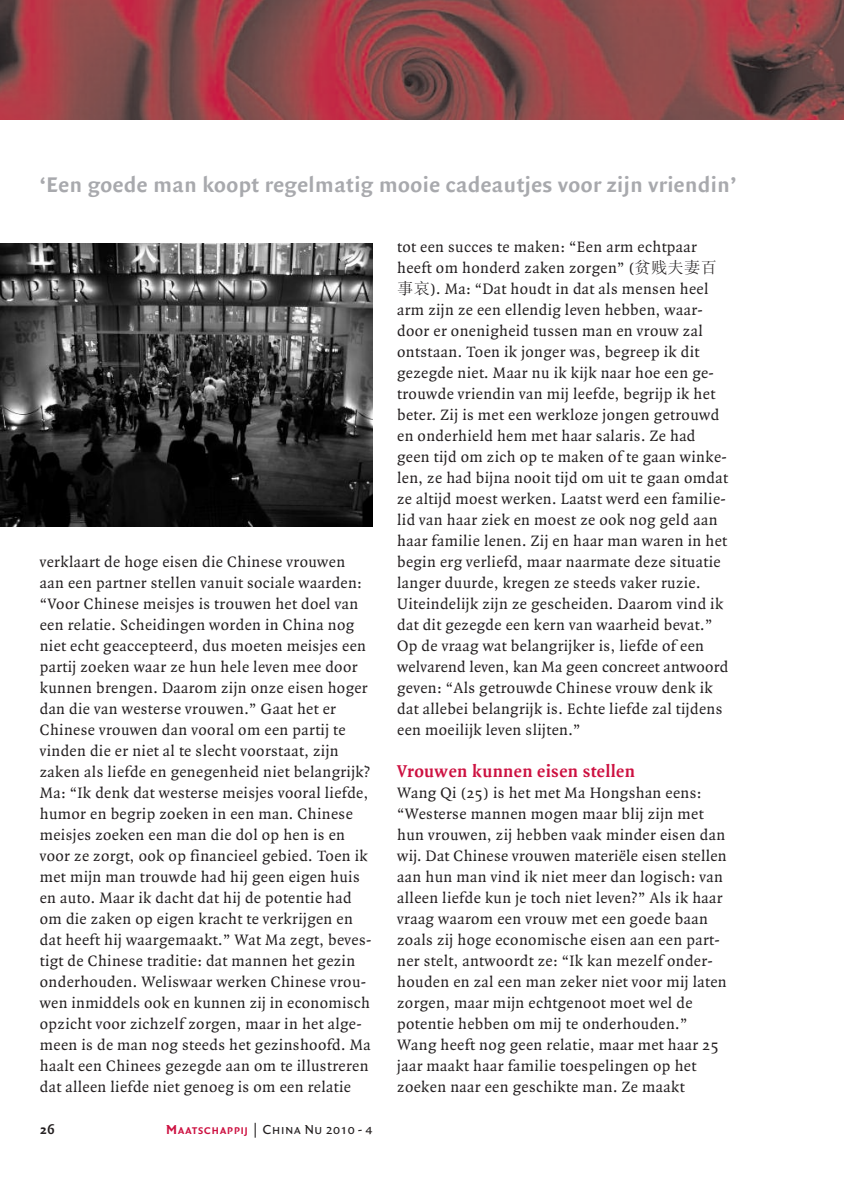
<style>
.page{position:relative;width:844px;height:1191px;background:#fff}
.page>*{position:absolute;margin:0;border:0;box-sizing:border-box;transform-origin:0 0}
.t1{font:700 22.75px "Quadraat Sans";letter-spacing:.025em;color:#a8a9ad}
.t2{font:700 18.38px "Quadraat";letter-spacing:.025em;color:#cd1141}
.t3{font:16.1px/21px "Quadraat";letter-spacing:.025em;color:#231f20}
.t4{font:14px "Quadraat Sans Small Caps";letter-spacing:.025em;color:#231f20}
.t5{font:700 14px "Quadraat Sans";color:#231f20}
.s1{font-family:"Quadraat Sans";font-weight:700;color:#cd1141}
.s2{font-family:"Quadraat Sans";font-weight:700;font-size:10.5px;color:#cd1141}
.s3{font-family:"Quadraat Small Caps"}
.s4{font-family:"Sim Sun"}
</style>
<div class="page">
<img style="left:0;top:0;width:843px;height:119px">
<img style="left:0;top:243px;width:372px;height:283px">
<h1 class="t1" style="left:40px;top:171px;width:698px">‘Een goede man koopt regelmatig mooie cadeautjes voor zijn vriendin’</h1>
<p class="t3" style="left:40px;top:551px;width:333px">verklaart de hoge eisen die Chinese vrouwen aan een partner stellen vanuit sociale waarden: “Voor Chinese meisjes is trouwen het doel van een relatie. Scheidingen worden in China nog niet echt geaccepteerd, dus moeten meisjes een partij zoeken waar ze hun hele leven mee door kunnen brengen. Daarom zijn onze eisen hoger dan die van westerse vrouwen.” Gaat het er Chinese vrouwen dan vooral om een partij te vinden die er niet al te slecht voorstaat, zijn zaken als liefde en genegenheid niet belangrijk?<br>Ma: “Ik denk dat westerse meisjes vooral liefde, humor en begrip zoeken in een man. Chinese meisjes zoeken een man die dol op hen is en voor ze zorgt, ook op financieel gebied. Toen ik met mijn man trouwde had hij geen eigen huis en auto. Maar ik dacht dat hij de potentie had om die zaken op eigen kracht te verkrijgen en dat heeft hij waargemaakt.” Wat Ma zegt, beves&shy;tigt de Chinese traditie: dat mannen het gezin onderhouden. Weliswaar werken Chinese vrou&shy;wen inmiddels ook en kunnen zij in economisch opzicht voor zichzelf zorgen, maar in het alge&shy;meen is de man nog steeds het gezinshoofd. Ma haalt een Chinees gezegde aan om te illustreren dat alleen liefde niet genoeg is om een relatie</p>
<p class="t5" style="left:40px;top:1121px;width:16px">26</p>
<p class="t4" style="left:166px;top:1121px;width:208px"><span class="s1">M</span><span class="s2">AATSCHAPPIJ</span> <span class="s3">|</span> China Nu 2010-4</p>
<p class="t3" style="left:397px;top:236px;width:332px">tot een succes te maken: “Een arm echtpaar heeft om honderd zaken zorgen” (<span class="s4">贫贱夫妻百事哀</span>). Ma: “Dat houdt in dat als mensen heel arm zijn ze een ellendig leven hebben, waar&shy;door er onenigheid tussen man en vrouw zal ontstaan. Toen ik jonger was, begreep ik dit gezegde niet. Maar nu ik kijk naar hoe een ge&shy;trouwde vriendin van mij leefde, begrijp ik het beter. Zij is met een werkloze jongen getrouwd en onderhield hem met haar salaris. Ze had geen tijd om zich op te maken of te gaan winke&shy;len, ze had bijna nooit tijd om uit te gaan omdat ze altijd moest werken. Laatst werd een familie&shy;lid van haar ziek en moest ze ook nog geld aan haar familie lenen. Zij en haar man waren in het begin erg verliefd, maar naarmate deze situatie langer duurde, kregen ze steeds vaker ruzie.<br>Uiteindelijk zijn ze gescheiden. Daarom vind ik dat dit gezegde een kern van waarheid bevat.” Op de vraag wat belangrijker is, liefde of een welvarend leven, kan Ma geen concreet antwoord geven: “Als getrouwde Chinese vrouw denk ik dat allebei belangrijk is. Echte liefde zal tijdens een moeilijk leven slijten.”</p>
<p class="t2" style="left:397px;top:760px;width:239px">Vrouwen kunnen eisen stellen</p>
<p class="t3" style="left:397px;top:782px;width:331px">Wang Qi (25) is het met Ma Hongshan eens: “Westerse mannen mogen maar blij zijn met hun vrouwen, zij hebben vaak minder eisen dan wij. Dat Chinese vrouwen materiële eisen stellen aan hun man vind ik niet meer dan logisch: van alleen liefde kun je toch niet leven?” Als ik haar vraag waarom een vrouw met een goede baan zoals zij hoge economische eisen aan een part&shy;ner stelt, antwoordt ze: “Ik kan mezelf onder&shy;houden en zal een man zeker niet voor mij laten zorgen, maar mijn echtgenoot moet wel de potentie hebben om mij te onderhouden.” Wang heeft nog geen relatie, maar met haar 25 jaar maakt haar familie toespelingen op het zoeken naar een geschikte man. Ze maakt</p>
</div>
